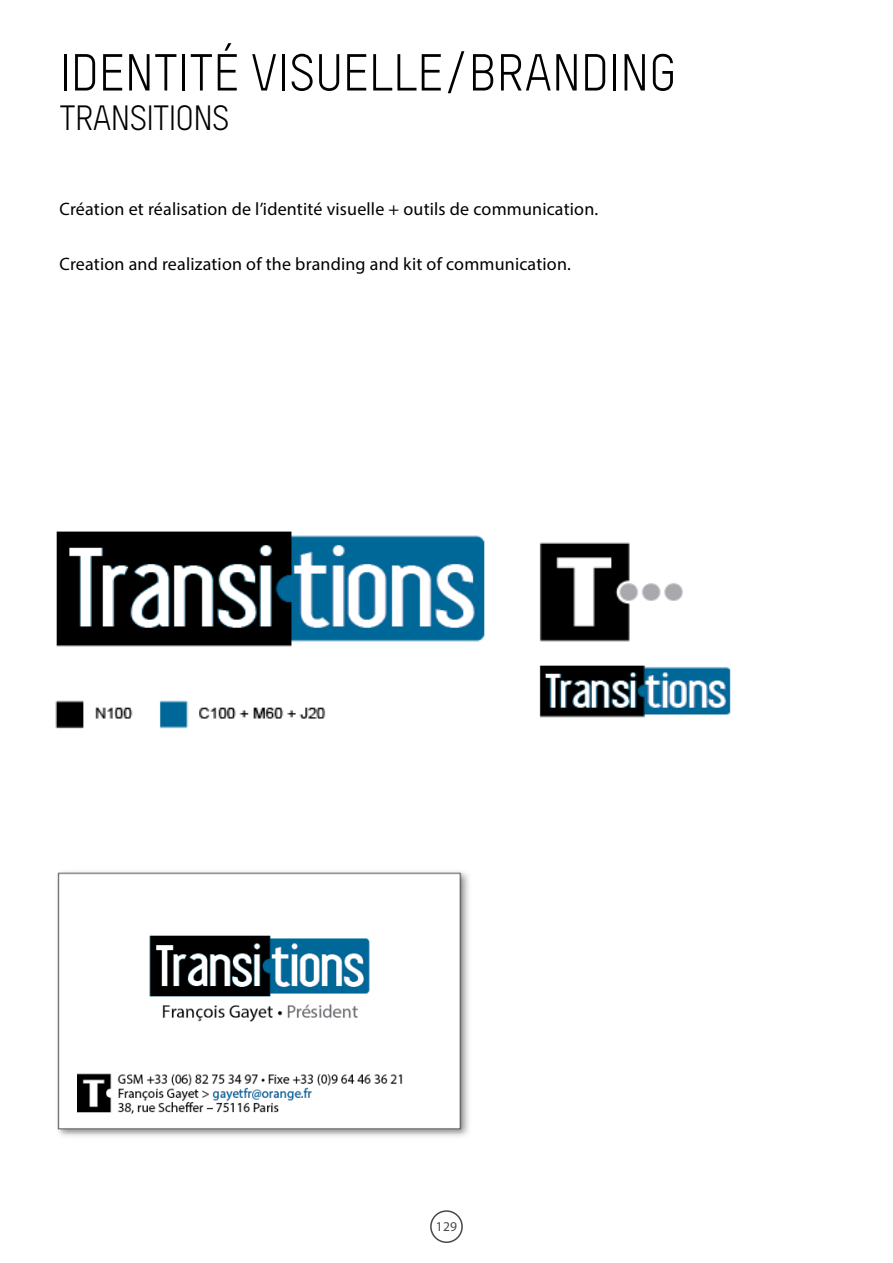
<style>
.page{position:relative;width:893px;height:1263px;background:#fff}
.page>*{position:absolute;margin:0;border:0;box-sizing:border-box;transform-origin:0 0}
.t1{font:51px "TSTARPRO";color:#000}
.t2{font:34.5px "TSTARPRO";letter-spacing:-.025em;color:#000}
.t3{font:18px "Myriad Pro";letter-spacing:.01em;color:#000}
.t4{font:13.5px "Myriad Pro";color:#484848}
</style>
<div class="page">
<div style="left:430px;top:1210px;width:33px;height:33px;border:2px solid #484848;border-radius:50%"></div>
<img style="left:55px;top:531px;width:676px;height:198px">
<img style="left:57px;top:871px;width:412px;height:266px">
<h1 class="t1" style="left:60px;top:42px;width:619px">IDENTITÉ VISUELLE/BRANDING</h1>
<h2 class="t2" style="left:60px;top:96px;width:172px">TRANSITIONS</h2>
<p class="t3" style="left:60px;top:198px;width:540px">Création et réalisation de l’identité visuelle + outils de communication.</p>
<p class="t3" style="left:60px;top:252px;width:513px">Creation and realization of the branding and kit of communication.</p>
<p class="t4" style="left:436px;top:1218px;width:23px">129</p>
</div>
